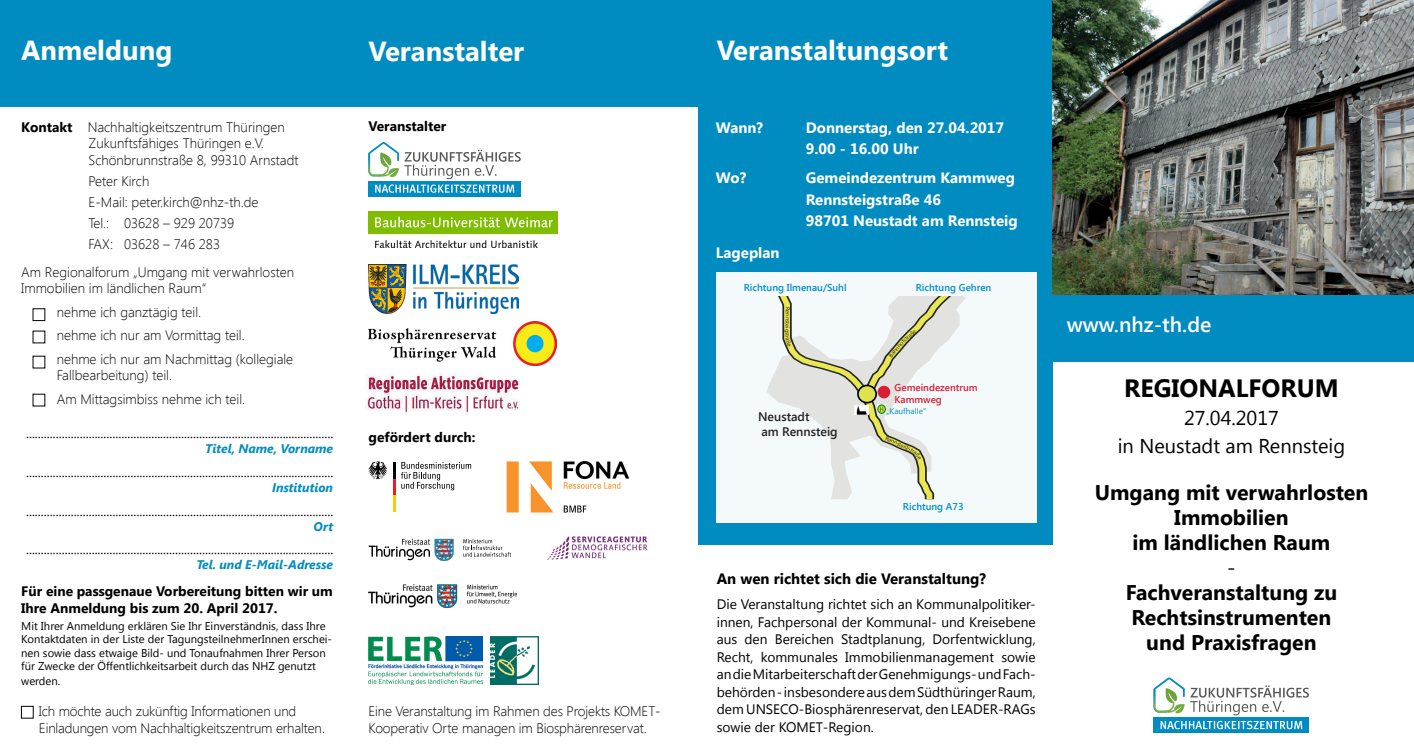
<style>
.page{position:relative;width:1414px;height:752px;background:#fff}
.page>*{position:absolute;margin:0;border:0;box-sizing:border-box;transform-origin:0 0}
.t1{font:700 27.5px "Segoe UI";color:#fffef9}
.t2{font:700 25px "Segoe UI";color:#000}
.t3{font:700 21.25px/25px "Segoe UI";color:#000;text-align:center}
.t4{font:600 21.25px "Segoe UI";color:#fff}
.t5{font:21.25px "Segoe UI";color:#000}
.t6{font:20px/28.1px "Segoe UI";color:#000;text-align:center}
.t7{font:700 15px/21.5px "Segoe UI";color:#fff}
.t8{font:700 15px "Segoe UI";color:#000}
.t9{font:13.75px/17.5px "Segoe UI";color:#000;text-align:justify}
.t10{font:300 13.75px/16.5px "Segoe UI";color:#000}
.t11{font:700 13.75px/16.5px "Segoe UI";color:#000}
.t12{font:italic 700 12.5px "Segoe UI";color:#008cc0}
.t13{font:600 12.38px/14.9px "Segoe UI";color:#252125}
.t14{font:11.25px/13.5px "Segoe UI";color:#000}
.t15{font:600 9.88px "Segoe UI";color:#008cc6}
.t16{font:600 9.88px/11.9px "Segoe UI";color:#d61e33}
.t17{font:8.25px "Segoe UI";color:#008cc6}
.t18{font:5.75px "Segoe UI";color:#252125}
.s1{font-weight:700}
.s2{font-family:"Swiss 721 BT"}
</style>
<div class="page">
<div style="left:0;top:0;width:1052px;height:106px;background:#008cc0"></div>
<div style="left:698px;top:92px;width:354px;height:452px;background:#008cc0"></div>
<div style="left:1052px;top:287px;width:362px;height:74px;background:#008cc0"></div>
<img style="left:369px;top:321px;width:187px;height:44px">
<img style="left:369px;top:212px;width:188px;height:35px">
<img style="left:369px;top:265px;width:150px;height:48px">
<img style="left:365px;top:373px;width:154px;height:41px">
<img style="left:490px;top:636px;width:48px;height:48px">
<img style="left:547px;top:536px;width:101px;height:24px">
<svg style="left:401px;top:462px;width:70px;height:28px"></svg>
<svg style="left:368px;top:461px;width:27px;height:50px"></svg>
<img style="left:506px;top:461px;width:124px;height:52px">
<div style="left:21px;top:705px;width:12px;height:13px;border:1px solid #000"></div>
<img style="left:1052px;top:0;width:362px;height:294px">
<svg style="left:463px;top:539px;width:48px;height:17px"></svg>
<svg style="left:369px;top:538px;width:85px;height:22px"></svg>
<svg style="left:1153px;top:728px;width:156px;height:4px"></svg>
<svg style="left:1153px;top:677px;width:156px;height:51px"></svg>
<div style="left:368px;top:181px;width:153px;height:15px;background:#008cc0"></div>
<svg style="left:368px;top:142px;width:153px;height:51px"></svg>
<svg style="left:368px;top:225px;width:31px;height:1px"></svg>
<img style="left:369px;top:636px;width:113px;height:48px">
<img style="left:368px;top:584px;width:150px;height:24px">
<div style="left:717px;top:272px;width:320px;height:250px;background:#f4fafb"></div>
<svg style="left:767px;top:296px;width:199px;height:203px"></svg>
<h1 class="t1" style="left:21px;top:31px;width:153px">Anmeldung</h1>
<h1 class="t1" style="left:369px;top:32px;width:157px">Veranstalter</h1>
<h1 class="t1" style="left:717px;top:31px;width:233px">Veranstaltungsort</h1>
<p class="t10" style="left:89px;top:118px;width:211px;text-indent:-67px"><span class="s1">Kontakt</span> Nachhaltigkeitszentrum Thüringen<br>Zukunftsfähiges Thüringen e.V.<br>Schönbrunnstraße 8, 99310 Arnstadt</p>
<p class="t10" style="left:89px;top:170px;width:171px;line-height:21.1px">Peter Kirch<br>E-Mail: peter.kirch@nhz-th.de<br>Tel.: 03628 – 929 20739<br>FAX: 03628 – 746 283</p>
<p class="t10" style="left:21px;top:263px;width:274px">Am Regionalforum „Umgang mit verwahrlosten<br>Immobilien im ländlichen Raum“</p>
<p class="t10" style="left:57px;top:299px;width:238px;line-height:23.6px">nehme ich ganztägig teil.<br>nehme ich nur am Vormittag teil.<br>nehme ich nur am Nachmittag (kollegiale</p>
<p class="t10" style="left:57px;top:363px;width:190px;line-height:23.6px">Fallbearbeitung) teil.<br>Am Mittagsimbiss nehme ich teil.</p>
<p class="t9" style="left:26px;top:424px;width:309px">.......................................................................................................</p>
<p class="t12" style="left:205px;top:439px;width:129px">Titel, Name, Vorname</p>
<p class="t9" style="left:26px;top:462px;width:309px">.......................................................................................................</p>
<p class="t12" style="left:272px;top:478px;width:63px">Institution</p>
<p class="t9" style="left:26px;top:501px;width:309px">.......................................................................................................</p>
<p class="t12" style="left:313px;top:517px;width:21px">Ort</p>
<p class="t9" style="left:26px;top:539px;width:309px">.......................................................................................................</p>
<p class="t12" style="left:196px;top:555px;width:138px">Tel. und E-Mail-Adresse</p>
<p class="t11" style="left:21px;top:582px;width:313px">Für eine passgenaue Vorbereitung bitten wir um<br>Ihre Anmeldung bis zum 20. April 2017.</p>
<p class="t14" style="left:21px;top:618px;width:312px">Mit Ihrer Anmeldung erklären Sie Ihr Einverständnis, dass Ihre Kontaktdaten in der Liste der TagungsteilnehmerInnen erschei&shy;nen sowie dass etwaige Bild- und Tonaufnahmen Ihrer Person für Zwecke der Öffentlichkeitsarbeit durch das NHZ genutzt</p>
<p class="t14" style="left:21px;top:673px;width:41px">werden.</p>
<p class="t10" style="left:39px;top:702px;width:288px">Ich möchte auch zukünftig Informationen und<br>Einladungen vom Nachhaltigkeitszentrum erhalten<span class="s2">.</span></p>
<p class="t11" style="left:369px;top:117px;width:79px">Veranstalter</p>
<p class="t11" style="left:369px;top:428px;width:108px">gefördert durch:</p>
<p class="t10" style="left:369px;top:702px;width:294px">Eine Veranstaltung im Rahmen des Projekts KOMET-<br>Kooperativ Orte managen im Biosphärenreservat.</p>
<p class="t7" style="left:716px;top:116px;width:49px">Wann?</p>
<p class="t7" style="left:806px;top:116px;width:200px">Donnerstag, den 27.04.2017<br>9.00 - 16.00 Uhr</p>
<p class="t7" style="left:716px;top:166px;width:32px">Wo?</p>
<p class="t7" style="left:806px;top:166px;width:213px">Gemeindezentrum Kammweg<br>Rennsteigstraße 46<br>98701 Neustadt am Rennsteig</p>
<p class="t7" style="left:716px;top:241px;width:65px">Lageplan</p>
<p class="t15" style="left:744px;top:281px;width:104px">Richtung Ilmenau/Suhl</p>
<p class="t18" style="left:792px;top:307px;width:11px;rotate:90deg">Ren</p>
<p class="t18" style="left:792px;top:316px;width:23px;rotate:91deg">nste gi str</p>
<p class="t13" style="left:758px;top:408px;width:81px">Neustadt<br>am Rennsteig</p>
<p class="t15" style="left:916px;top:281px;width:77px">Richtung Gehren</p>
<p class="t18" style="left:893px;top:346px;width:20px;rotate:-47deg">nhofstr</p>
<p class="t16" style="left:894px;top:380px;width:85px">Gemeindezentrum<br>Kammweg</p>
<p class="t17" style="left:886px;top:405px;width:41px">„Kaufhalle“</p>
<p class="t15" style="left:903px;top:499px;width:62px">Richtung A73</p>
<p class="t8" style="left:717px;top:568px;width:271px">An wen richtet sich die Veranstaltung?</p>
<p class="t9" style="left:717px;top:594px;width:320px">Die Veranstaltung richtet sich an Kommunalpolitiker&shy;innen, Fachpersonal der Kommunal- und Kreisebene aus den Bereichen Stadtplanung, Dorfentwicklung, Recht, kommunales Immobilienmanagement sowie andie Mitarbeiterschaft der Genehmigungs- und Fach&shy;behörden - insbesondere aus dem Südthüringer Raum, dem UNSECO-Biosphärenreservat, den LEADER-RAGs sowie der KOMET-Region.</p>
<h3 class="t4" style="left:1067px;top:310px;width:146px">www.nhz-th.de</h3>
<h2 class="t2" style="left:1124px;top:370px;width:216px">REGIONALFORUM</h2>
<h3 class="t6" style="left:1118px;top:403px;width:229px">27.04.2017<br>in Neustadt am Rennsteig</h3>
<h3 class="t3" style="left:1095px;top:478px;width:275px">Umgang mit verwahrlosten<br>Immobilien<br>im ländlichen Raum</h3>
<h3 class="t5" style="left:1227px;top:552px;width:7px">-</h3>
<h3 class="t3" style="left:1126px;top:578px;width:213px">Fachveranstaltung zu<br>Rechtsinstrumenten und Praxisfragen</h3>
</div>
